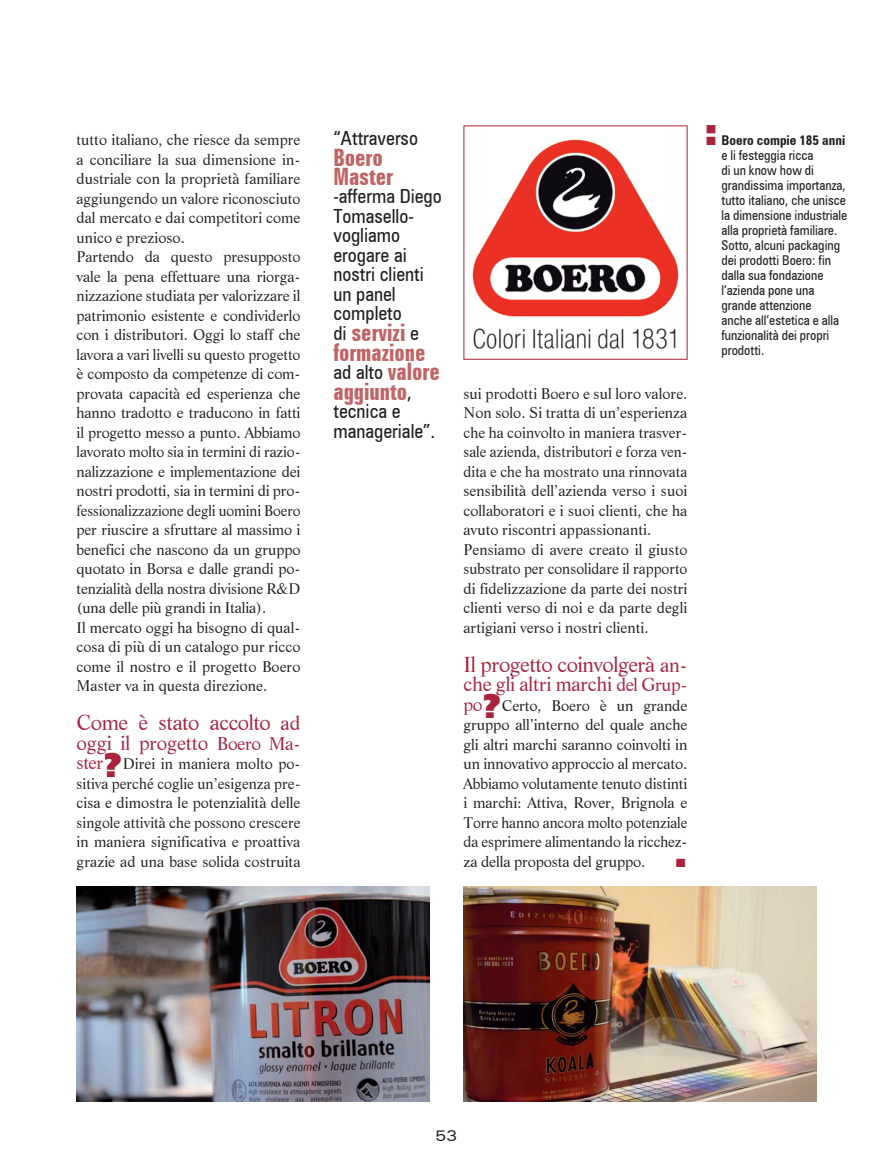
<style>
.page{position:relative;width:893px;height:1170px;background:#fff}
.page>*{position:absolute;margin:0;border:0;box-sizing:border-box;transform-origin:0 0}
.fine_articolo{font:900 37.5px "Zurich BT";color:#a9233d}
.didascalia_sx{font:900 37.5px "Zurich BT";color:#a9233d}
.virgolettato{font:700 extra-condensed 24px/19.5px "Zurich BT";color:#c16465}
.corpo_testo{font:21px "Life BT";letter-spacing:-.025em;color:#a9233d}
.virgolettato-2{font:condensed 19.5px/19.5px "Zurich BT";color:#231f20}
.corpo_testo-2{font:19.5px "Life BT";letter-spacing:-.01em;color:#a9233d}
.corpo_testo-3{font:15px/19.5px "Life BT";color:#231f20;text-align:justify}
.t1{font:expanded 15px "Zurich BT";color:#231f20}
.didascalia_sx-2{font:condensed 13.5px/15px "Zurich BT";color:#231f20}
.s1{font-size:19.5px}
.s2{font-size:18px}
.s3{font-size:18px;color:#a9233d}
.s4{font-family:"Zurich BT";font-weight:900;font-size:33px;color:#a9233d}
.s5{font-weight:400;font-stretch:condensed;font-size:19.5px;color:#231f20}
.s6{font-weight:700;font-stretch:extra-condensed;font-size:24px;color:#c16465}
.s7{font-weight:700}
</style>
<div class="page">
<img style="left:77px;top:886px;width:352px;height:215px">
<img style="left:463px;top:886px;width:353px;height:214px">
<img style="left:472px;top:139px;width:207px;height:210px">
<p class="corpo_testo-3" style="left:77px;top:129px;width:225px">tutto italiano, che riesce da sempre a conciliare la sua dimensione in&shy;dustriale con la proprietà familiare aggiungendo un valore riconosciuto dal mercato e dai competitori come unico e prezioso.</p>
<p class="corpo_testo-3" style="left:77px;top:246px;width:225px">Partendo da questo presupposto vale la pena effettuare una riorga&shy;nizzazione studiata per valorizzare il patrimonio esistente e condividerlo con i distributori. Oggi lo staff che lavora a vari livelli su questo progetto è composto da competenze di com&shy;provata capacità ed esperienza che hanno tradotto e traducono in fatti il progetto messo a punto. Abbiamo lavorato molto sia in termini di razio&shy;nalizzazione e implementazione dei nostri prodotti, sia in termini di pro&shy;fessionalizzazione degli uomini Boero per riuscire a sfruttare al massimo i benefici che nascono da un gruppo quotato in Borsa e dalle grandi po&shy;tenzialità della nostra divisione R&amp;D (una delle più grandi in Italia).</p>
<p class="corpo_testo-3" style="left:77px;top:617px;width:225px">Il mercato oggi ha bisogno di qual&shy;cosa di più di un catalogo pur ricco come il nostro e il progetto Boero Master va in questa direzione.</p>
<p class="corpo_testo" style="left:77px;top:708px;width:225px">Come è stato accolto <span class="s1">ad</span></p>
<p class="corpo_testo-2" style="left:77px;top:729px;width:225px">oggi il progetto <span class="s2">Boero Ma-</span></p>
<p class="corpo_testo-3" style="left:77px;top:753px;width:225px"><span class="s3">ster</span><span class="s4">?</span>Direi in maniera molto po&shy;sitiva perché coglie un’esigenza pre&shy;cisa e dimostra le potenzialità delle singole attività che possono crescere in maniera significativa e proattiva grazie ad una base solida costruita</p>
<p class="virgolettato-2" style="left:333px;top:128px;width:86px">“Attraverso</p>
<p class="virgolettato" style="left:333px;top:148px;width:61px">Boero<br>Master</p>
<p class="virgolettato-2" style="left:333px;top:186px;width:110px">-afferma Diego<br>Tomasello&shy;vogliamo erogare ai nostri clienti un panel completo</p>
<p class="virgolettato" style="left:333px;top:323px;width:94px"><span class="s5">di</span> servizi <span class="s5">e </span>formazione</p>
<p class="virgolettato-2" style="left:333px;top:362px;width:108px">ad alto <span class="s6">valore</span></p>
<p class="virgolettato" style="left:333px;top:382px;width:80px">aggiunto<span class="s5">,</span></p>
<p class="virgolettato-2" style="left:333px;top:401px;width:103px">tecnica e manageriale”.</p>
<p class="corpo_testo-3" style="left:463px;top:383px;width:225px">sui prodotti Boero e sul loro valore.</p>
<p class="corpo_testo-3" style="left:463px;top:402px;width:225px">Non solo. Si tratta di un’esperienza che ha coinvolto in maniera trasver&shy;sale azienda, distributori e forza ven&shy;dita e che ha mostrato una rinnovata sensibilità dell’azienda verso i suoi collaboratori e i suoi clienti, che ha avuto riscontri appassionanti.</p>
<p class="corpo_testo-3" style="left:463px;top:539px;width:225px">Pensiamo di avere creato il giusto substrato per consolidare il rapporto di fidelizzazione da parte dei nostri clienti verso di noi e da parte degli artigiani verso i nostri clienti.</p>
<p class="corpo_testo" style="left:463px;top:650px;width:225px">Il progetto coinvolgerà <span class="s1">an-</span></p>
<p class="corpo_testo-2" style="left:463px;top:671px;width:225px">che gli altri marchi <span class="s2">del Grup-</span></p>
<p class="corpo_testo-3" style="left:463px;top:695px;width:225px"><span class="s3">po</span><span class="s4">?</span>Certo, Boero è un grande gruppo all’interno del quale anche gli altri marchi saranno coinvolti in un innovativo approccio al mercato.<br>Abbiamo volutamente tenuto distinti i marchi: Attiva, Rover, Brignola e Torre hanno ancora molto potenziale da esprimere alimentando la ricchez&shy;za della proposta del gruppo.</p>
<p class="fine_articolo" style="left:674px;top:830px;width:15px">.</p>
<p class="didascalia_sx" style="left:704px;top:109px;width:15px">:</p>
<p class="didascalia_sx-2" style="left:721px;top:133px;width:127px"><span class="s7">Boero compie 185 anni </span>e li festeggia ricca<br>di un know how di grandissima importanza, tutto italiano, che unisce la dimensione industriale alla proprietà familiare.<br>Sotto, alcuni packaging dei prodotti Boero: fin dalla sua fondazione l’azienda pone una grande attenzione<br>anche all’estetica e alla funzionalità dei propri prodotti.</p>
<p class="t1" style="left:436px;top:1126px;width:23px">53</p>
</div>
